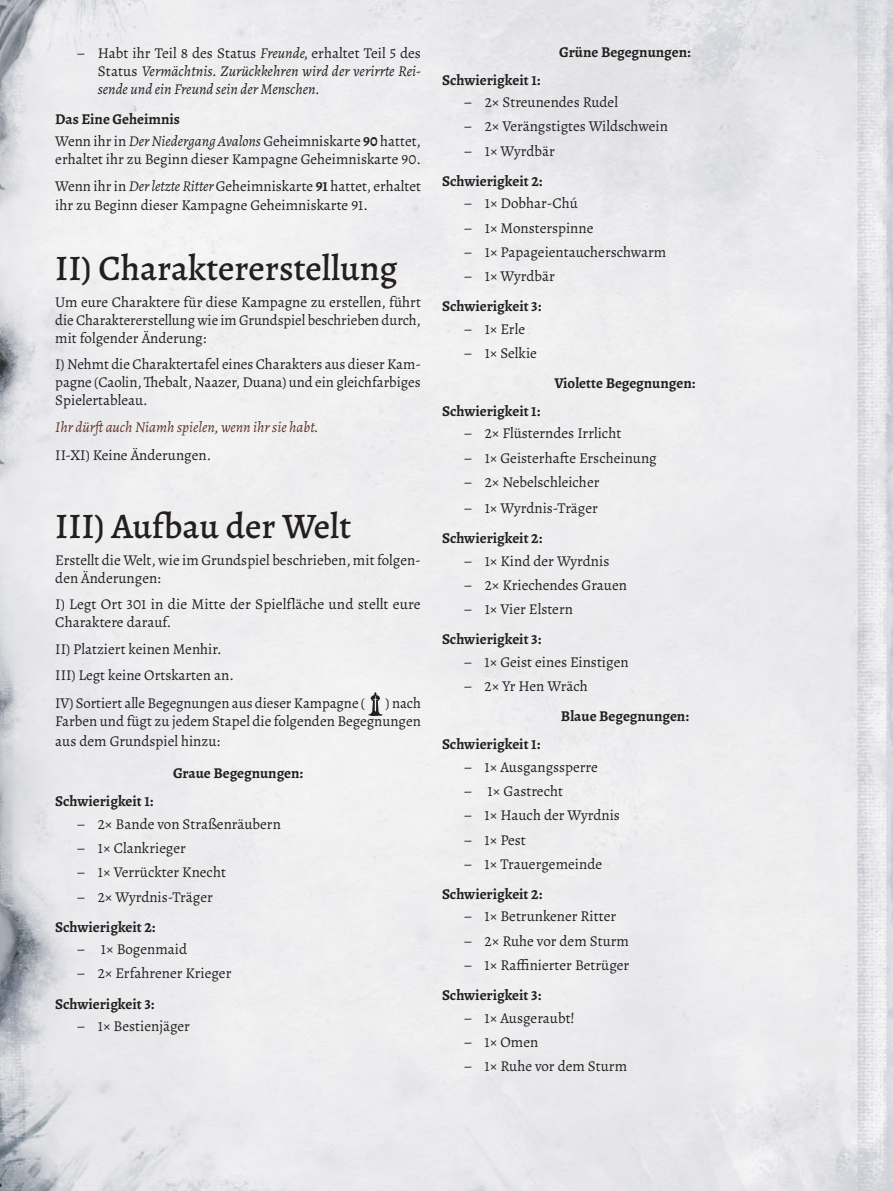
<style>
.page{position:relative;width:893px;height:1191px;background:#fff}
.page>*{position:absolute;margin:0;border:0;box-sizing:border-box;transform-origin:0 0}
.t1{font:500 36px "Alegreya";color:#241f1f}
.t2{font:15px/18px "Alegreya";color:#241f1f}
.t3{font:700 15px "Alegreya";color:#241f1f}
.t4{font:italic 15px/18px "Alegreya";color:#241f1f;text-align:justify}
.t5{font:italic 15px "Alegreya";color:#5f3225}
.s1{font-style:normal}
.s2{font-weight:700}
.s3{font-style:italic}
</style>
<div class="page">
<img style="left:0;top:0;width:893px;height:1191px">
<svg style="left:368px;top:691px;width:15px;height:25px"></svg>
<p class="t4" style="left:98px;top:43px;width:325px;text-indent:-21px"><span class="s1">– Habt ihr Teil 8 des Status</span> Freunde, <span class="s1">erhaltet Teil 5 des Status</span> Vermächtnis. Zurückkehren wird der verirrte Rei&shy;sende und ein Freund sein der Menschen.</p>
<p class="t2" style="left:55px;top:108px;width:367px;line-height:22.2px"><span class="s2">Das Eine Geheimnis<br></span>Wenn ihr in <span class="s3">Der Niedergang Avalons</span> Geheimniskarte <span class="s2">90</span> hattet,</p>
<p class="t2" style="left:55px;top:146px;width:367px;line-height:26.5px">erhaltet ihr zu Beginn dieser Kampagne Geheimniskarte 90.<br>Wenn ihr in <span class="s3">Der letzte Ritter</span> Geheimniskarte <span class="s2">91</span> hattet, erhaltet</p>
<p class="t2" style="left:55px;top:196px;width:314px">ihr zu Beginn dieser Kampagne Geheimniskarte 91.</p>
<h1 class="t1" style="left:55px;top:245px;width:344px">II) Charaktererstellung</h1>
<p class="t2" style="left:55px;top:293px;width:367px;text-align:justify">Um eure Charaktere für diese Kampagne zu erstellen, führt die Charaktererstellung wie im Grundspiel beschrieben durch, mit folgender Änderung:</p>
<p class="t2" style="left:55px;top:355px;width:367px;text-align:justify">I) Nehmt die Charaktertafel eines Charakters aus dieser Kam&shy;pagne (Caolin, Thebalt, Naazer, Duana) und ein gleichfarbiges Spielertableau.</p>
<p class="t5" style="left:55px;top:417px;width:265px">Ihr dürft auch Niamh spielen, wenn ihr sie habt.</p>
<p class="t2" style="left:55px;top:446px;width:157px">II-XI) Keine Änderungen.</p>
<h1 class="t1" style="left:55px;top:503px;width:297px">III) Aufbau der Welt</h1>
<p class="t2" style="left:55px;top:551px;width:367px">Erstellt die Welt, wie im Grundspiel beschrieben, mit folgen&shy;den Änderungen:</p>
<p class="t2" style="left:55px;top:595px;width:367px">I) Legt Ort 301 in die Mitte der Spielfläche und stellt eure<br>Charaktere darauf.</p>
<p class="t2" style="left:55px;top:635px;width:180px;line-height:26.5px">II) Platziert keinen Menhir.<br>III) Legt keine Ortskarten an.</p>
<p class="t2" style="left:55px;top:694px;width:311px">IV) Sortiert alle Begegnungen aus dieser Kampagne (</p>
<p class="t2" style="left:55px;top:694px;width:367px;text-align:right">) nach<br>Farben und fügt zu jedem Stapel die folgenden Begegnungen</p>
<p class="t2" style="left:55px;top:732px;width:166px">aus dem Grundspiel hinzu:</p>
<p class="t3" style="left:173px;top:763px;width:132px">Graue Begegnungen:</p>
<p class="t3" style="left:55px;top:791px;width:100px">Schwierigkeit 1:</p>
<p class="t2" style="left:77px;top:814px;width:206px">– 2× Bande von Straßenräubern</p>
<p class="t2" style="left:77px;top:839px;width:111px">– 1× Clankrieger</p>
<p class="t2" style="left:77px;top:863px;width:151px">– 1× Verrückter Knecht</p>
<p class="t2" style="left:77px;top:887px;width:138px">– 2× Wyrdnis-Träger</p>
<p class="t3" style="left:55px;top:916px;width:102px">Schwierigkeit 2:</p>
<p class="t2" style="left:77px;top:940px;width:112px">– 1× Bogenmaid</p>
<p class="t2" style="left:77px;top:964px;width:156px">– 2× Erfahrener Krieger</p>
<p class="t3" style="left:55px;top:993px;width:101px">Schwierigkeit 3:</p>
<p class="t2" style="left:77px;top:1016px;width:115px">– 1× Bestienjäger</p>
<p class="t3" style="left:559px;top:41px;width:133px">Grüne Begegnungen:</p>
<p class="t3" style="left:442px;top:69px;width:100px">Schwierigkeit 1:</p>
<p class="t2" style="left:463px;top:93px;width:156px">– 2× Streunendes Rudel</p>
<p class="t2" style="left:463px;top:117px;width:206px">– 2× Verängstigtes Wildschwein</p>
<p class="t2" style="left:463px;top:142px;width:93px">– 1× Wyrdbär</p>
<p class="t3" style="left:442px;top:170px;width:102px">Schwierigkeit 2:</p>
<p class="t2" style="left:463px;top:194px;width:116px">– 1× Dobhar-Chú</p>
<p class="t2" style="left:463px;top:218px;width:132px">– 1× Monsterspinne</p>
<p class="t2" style="left:463px;top:243px;width:204px">– 1× Papageientaucherschwarm</p>
<p class="t2" style="left:463px;top:267px;width:93px">– 1× Wyrdbär</p>
<p class="t3" style="left:442px;top:296px;width:101px">Schwierigkeit 3:</p>
<p class="t2" style="left:463px;top:320px;width:63px">– 1× Erle</p>
<p class="t2" style="left:463px;top:344px;width:75px">– 1× Selkie</p>
<p class="t3" style="left:555px;top:373px;width:142px">Violette Begegnungen:</p>
<p class="t3" style="left:442px;top:401px;width:100px">Schwierigkeit 1:</p>
<p class="t2" style="left:463px;top:424px;width:159px">– 2× Flüsterndes Irrlicht</p>
<p class="t2" style="left:463px;top:449px;width:195px">– 1× Geisterhafte Erscheinung</p>
<p class="t2" style="left:463px;top:473px;width:138px">– 2× Nebelschleicher</p>
<p class="t2" style="left:463px;top:499px;width:136px">– 1× Wyrdnis-Träger</p>
<p class="t3" style="left:442px;top:528px;width:102px">Schwierigkeit 2:</p>
<p class="t2" style="left:463px;top:551px;width:147px">– 1× Kind der Wyrdnis</p>
<p class="t2" style="left:463px;top:576px;width:165px">– 2× Kriechendes Grauen</p>
<p class="t2" style="left:463px;top:600px;width:111px">– 1× Vier Elstern</p>
<p class="t3" style="left:442px;top:629px;width:101px">Schwierigkeit 3:</p>
<p class="t2" style="left:463px;top:652px;width:167px">– 1× Geist eines Einstigen</p>
<p class="t2" style="left:463px;top:677px;width:126px">– 2× Yr Hen Wräch</p>
<p class="t3" style="left:561px;top:706px;width:130px">Blaue Begegnungen:</p>
<p class="t3" style="left:442px;top:734px;width:100px">Schwierigkeit 1:</p>
<p class="t2" style="left:463px;top:757px;width:136px">– 1× Ausgangssperre</p>
<p class="t2" style="left:463px;top:782px;width:101px">– 1× Gastrecht</p>
<p class="t2" style="left:463px;top:806px;width:158px">– 1× Hauch der Wyrdnis</p>
<p class="t2" style="left:463px;top:830px;width:64px">– 1× Pest</p>
<p class="t2" style="left:463px;top:855px;width:140px">– 1× Trauergemeinde</p>
<p class="t3" style="left:442px;top:884px;width:102px">Schwierigkeit 2:</p>
<p class="t2" style="left:463px;top:907px;width:154px">– 1× Betrunkener Ritter</p>
<p class="t2" style="left:463px;top:931px;width:167px">– 2× Ruhe vor dem Sturm</p>
<p class="t2" style="left:463px;top:956px;width:167px">– 1× Raffinierter Betrüger</p>
<p class="t3" style="left:442px;top:985px;width:101px">Schwierigkeit 3:</p>
<p class="t2" style="left:463px;top:1008px;width:113px">– 1× Ausgeraubt!</p>
<p class="t2" style="left:463px;top:1033px;width:76px">– 1× Omen</p>
<p class="t2" style="left:463px;top:1057px;width:165px">– 1× Ruhe vor dem Sturm</p>
</div>
